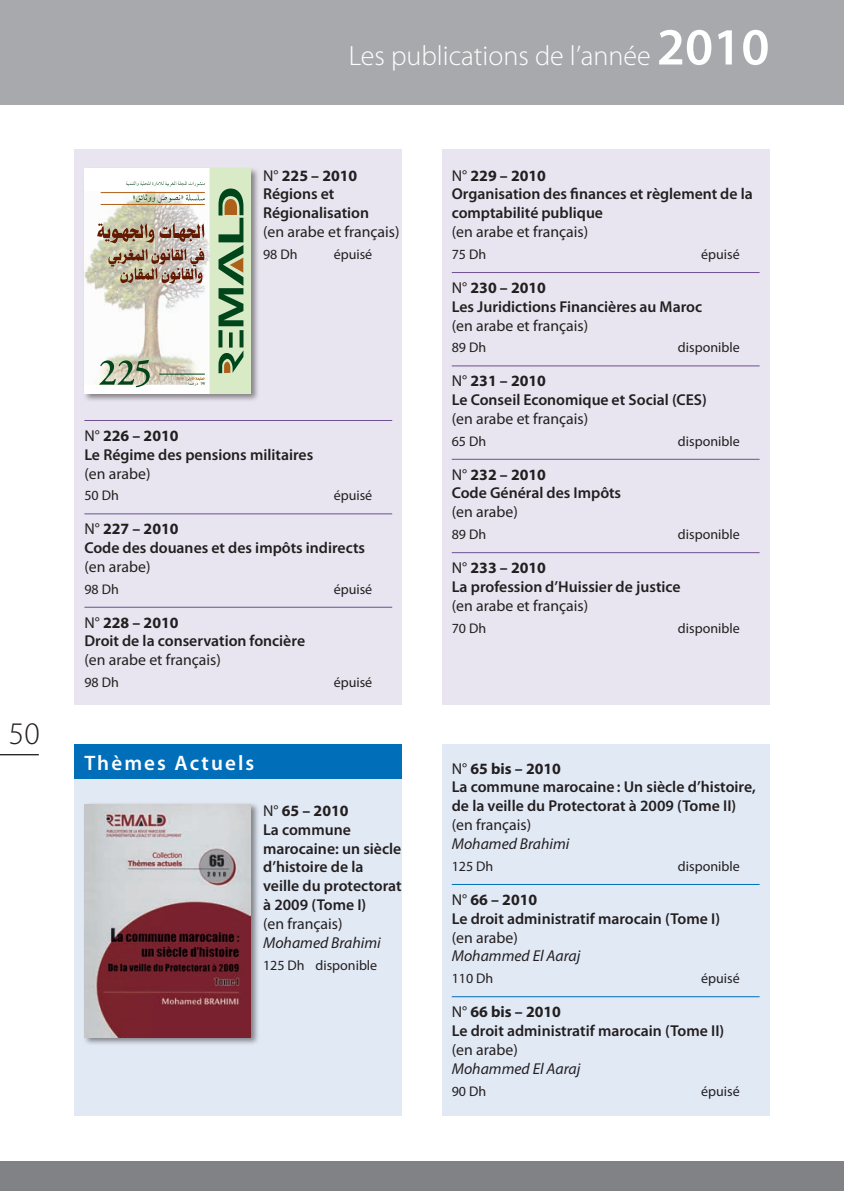
<style>
.page{position:relative;width:844px;height:1191px;background:#fff}
.page>*{position:absolute;margin:0;border:0;box-sizing:border-box;transform-origin:0 0}
.t1{font:300 31.5px "Myriad Pro";color:#231f20}
.t2{font:300 28px "Myriad Pro";color:#fff}
.t3{font:600 21px "Myriad Pro";letter-spacing:.1em;color:#fff}
.Titre_de_l_ouvrage{font:600 15.75px/18.9px "Myriad Pro";color:#231f20}
.Texte_courant{font:15.75px "Myriad Pro";color:#231f20}
.Numéro_T_D{font:700 15.75px "Myriad Pro";color:#231f20}
.Auteur{font:italic 15.75px "Myriad Pro";color:#231f20}
.Numéro_TA{font:700 15.75px "Myriad Pro";color:#231f20}
.Langue{font:15.75px "Myriad Pro";color:#231f20}
.Prix{font:14px "Myriad Pro";color:#231f20}
.s1{font-weight:600;font-size:52.5px}
.s2{font-weight:400}
</style>
<div class="page">
<div style="left:0;top:1161px;width:843px;height:30px;background:#808285"></div>
<hr style="left:843px;top:1161px;width:1px;height:30px;background:#808285">
<hr style="left:0;top:754px;width:39px;height:1px;background:#231f20">
<div style="left:0;top:0;width:843px;height:104px;background:#a8a9ad"></div>
<div style="left:74px;top:149px;width:328px;height:555px;background:#e9e5f0"></div>
<div style="left:441px;top:149px;width:328px;height:555px;background:#e9e5f0"></div>
<hr style="left:84px;top:420px;width:308px;height:1px;background:#6e4f92">
<hr style="left:84px;top:513px;width:308px;height:1px;background:#6e4f92">
<hr style="left:84px;top:607px;width:308px;height:1px;background:#6e4f92">
<hr style="left:451px;top:272px;width:308px;height:1px;background:#6e4f92">
<hr style="left:451px;top:365px;width:308px;height:1px;background:#6e4f92">
<hr style="left:451px;top:459px;width:308px;height:1px;background:#6e4f92">
<hr style="left:451px;top:552px;width:308px;height:1px;background:#6e4f92">
<div style="left:74px;top:779px;width:328px;height:336px;background:#e1e9f5"></div>
<div style="left:441px;top:744px;width:328px;height:371px;background:#e1e9f5"></div>
<div style="left:74px;top:744px;width:328px;height:35px;background:#006eb9"></div>
<hr style="left:451px;top:884px;width:308px;height:1px;background:#006eb9">
<hr style="left:451px;top:996px;width:308px;height:1px;background:#006eb9">
<div style="left:82px;top:167px;width:177px;height:235px;background:#231f20;opacity:.5"></div>
<img style="left:85px;top:192px;width:12px;height:193px">
<svg style="left:97px;top:169px;width:154px;height:225px;background:#cbcebb"></svg>
<div style="left:83px;top:802px;width:177px;height:244px;background:#231f20;opacity:.5"></div>
<img style="left:85px;top:804px;width:166px;height:233px">
<h1 class="t1" style="left:9px;top:716px;width:32px">50</h1>
<p class="t2" style="left:349px;top:40px;width:422px">Les publications de l’année <span class="s1">2010</span></p>
<p class="Numéro_T_D" style="left:263px;top:166px;width:96px"><span class="s2">N°</span> 225 – 2010</p>
<p class="Titre_de_l_ouvrage" style="left:263px;top:185px;width:107px">Régions et<br>Régionalisation</p>
<p class="Texte_courant" style="left:263px;top:223px;width:138px">(en arabe et français)</p>
<p class="Prix" style="left:263px;top:247px;width:36px">98 Dh</p>
<p class="Prix" style="left:334px;top:247px;width:40px">épuisé</p>
<p class="Numéro_T_D" style="left:84px;top:426px;width:96px"><span class="s2">N°</span> 226 – 2010</p>
<p class="Titre_de_l_ouvrage" style="left:84px;top:445px;width:230px">Le Régime des pensions militaires</p>
<p class="Texte_courant" style="left:84px;top:465px;width:68px">(en arabe)</p>
<p class="Prix" style="left:84px;top:488px;width:36px">50 Dh</p>
<p class="Prix" style="left:334px;top:488px;width:40px">épuisé</p>
<p class="Numéro_T_D" style="left:84px;top:520px;width:96px"><span class="s2">N°</span> 227 – 2010</p>
<p class="Titre_de_l_ouvrage" style="left:84px;top:538px;width:282px">Code des douanes et des impôts indirects</p>
<p class="Texte_courant" style="left:84px;top:558px;width:68px">(en arabe)</p>
<p class="Prix" style="left:84px;top:581px;width:36px">98 Dh</p>
<p class="Prix" style="left:334px;top:581px;width:40px">épuisé</p>
<p class="Numéro_T_D" style="left:84px;top:613px;width:96px"><span class="s2">N°</span> 228 – 2010</p>
<p class="Titre_de_l_ouvrage" style="left:84px;top:632px;width:222px">Droit de la conservation foncière</p>
<p class="Texte_courant" style="left:84px;top:651px;width:138px">(en arabe et français)</p>
<p class="Prix" style="left:84px;top:675px;width:36px">98 Dh</p>
<p class="Prix" style="left:334px;top:675px;width:40px">épuisé</p>
<p class="t3" style="left:84px;top:751px;width:171px">Thèmes Actuels</p>
<p class="Numéro_TA" style="left:263px;top:801px;width:87px"><span class="s2">N°</span> 65 – 2010</p>
<p class="Titre_de_l_ouvrage" style="left:263px;top:820px;width:140px">La commune marocaine: un siècle d’histoire de la veille du protectorat à 2009 (Tome I)</p>
<p class="Langue" style="left:263px;top:915px;width:81px">(en français)</p>
<p class="Auteur" style="left:263px;top:934px;width:119px">Mohamed Brahimi</p>
<p class="Prix" style="left:263px;top:957px;width:116px">125 Dh disponible</p>
<p class="Numéro_T_D" style="left:451px;top:166px;width:96px"><span class="s2">N°</span> 229 – 2010</p>
<p class="Titre_de_l_ouvrage" style="left:451px;top:185px;width:302px">Organisation des finances et règlement de la comptabilité publique</p>
<p class="Texte_courant" style="left:451px;top:223px;width:138px">(en arabe et français)</p>
<p class="Prix" style="left:451px;top:247px;width:36px">75 Dh</p>
<p class="Prix" style="left:701px;top:247px;width:40px">épuisé</p>
<p class="Numéro_T_D" style="left:451px;top:279px;width:96px"><span class="s2">N°</span> 230 – 2010</p>
<p class="Titre_de_l_ouvrage" style="left:451px;top:297px;width:252px">Les Juridictions Financières au Maroc</p>
<p class="Texte_courant" style="left:451px;top:317px;width:138px">(en arabe et français)</p>
<p class="Prix" style="left:451px;top:340px;width:36px">89 Dh</p>
<p class="Prix" style="left:677px;top:340px;width:63px">disponible</p>
<p class="Numéro_T_D" style="left:451px;top:372px;width:96px"><span class="s2">N°</span> 231 – 2010</p>
<p class="Titre_de_l_ouvrage" style="left:451px;top:390px;width:256px">Le Conseil Economique et Social (CES)</p>
<p class="Texte_courant" style="left:451px;top:410px;width:138px">(en arabe et français)</p>
<p class="Prix" style="left:451px;top:433px;width:36px">65 Dh</p>
<p class="Prix" style="left:677px;top:433px;width:63px">disponible</p>
<p class="Numéro_T_D" style="left:451px;top:465px;width:96px"><span class="s2">N°</span> 232 – 2010</p>
<p class="Titre_de_l_ouvrage" style="left:451px;top:484px;width:171px">Code Général des Impôts</p>
<p class="Texte_courant" style="left:451px;top:503px;width:68px">(en arabe)</p>
<p class="Prix" style="left:451px;top:527px;width:36px">89 Dh</p>
<p class="Prix" style="left:677px;top:527px;width:63px">disponible</p>
<p class="Numéro_T_D" style="left:451px;top:559px;width:96px"><span class="s2">N°</span> 233 – 2010</p>
<p class="Titre_de_l_ouvrage" style="left:451px;top:577px;width:230px">La profession d’Huissier de justice</p>
<p class="Texte_courant" style="left:451px;top:597px;width:138px">(en arabe et français)</p>
<p class="Prix" style="left:451px;top:620px;width:36px">70 Dh</p>
<p class="Prix" style="left:677px;top:620px;width:63px">disponible</p>
<p class="Numéro_TA" style="left:451px;top:759px;width:111px"><span class="s2">N°</span> 65 bis – 2010</p>
<p class="Titre_de_l_ouvrage" style="left:451px;top:778px;width:305px">La commune marocaine: Un siècle d’histoire, de la veille du Protectorat à 2009 (Tome II)</p>
<p class="Langue" style="left:451px;top:816px;width:81px">(en français)</p>
<p class="Auteur" style="left:451px;top:835px;width:119px">Mohamed Brahimi</p>
<p class="Prix" style="left:451px;top:858px;width:43px">125 Dh</p>
<p class="Prix" style="left:677px;top:858px;width:63px">disponible</p>
<p class="Numéro_TA" style="left:451px;top:890px;width:87px"><span class="s2">N°</span> 66 – 2010</p>
<p class="Titre_de_l_ouvrage" style="left:451px;top:909px;width:270px">Le droit administratif marocain (Tome I)</p>
<p class="Langue" style="left:451px;top:928px;width:68px">(en arabe)</p>
<p class="Auteur" style="left:451px;top:947px;width:130px">Mohammed El Aaraj</p>
<p class="Prix" style="left:451px;top:971px;width:43px">110 Dh</p>
<p class="Prix" style="left:701px;top:971px;width:40px">épuisé</p>
<p class="Numéro_TA" style="left:451px;top:1003px;width:111px"><span class="s2">N°</span> 66 bis – 2010</p>
<p class="Titre_de_l_ouvrage" style="left:451px;top:1021px;width:274px">Le droit administratif marocain (Tome II)</p>
<p class="Langue" style="left:451px;top:1041px;width:68px">(en arabe)</p>
<p class="Auteur" style="left:451px;top:1060px;width:130px">Mohammed El Aaraj</p>
<p class="Prix" style="left:451px;top:1083px;width:36px">90 Dh</p>
<p class="Prix" style="left:701px;top:1083px;width:40px">épuisé</p>
</div>
